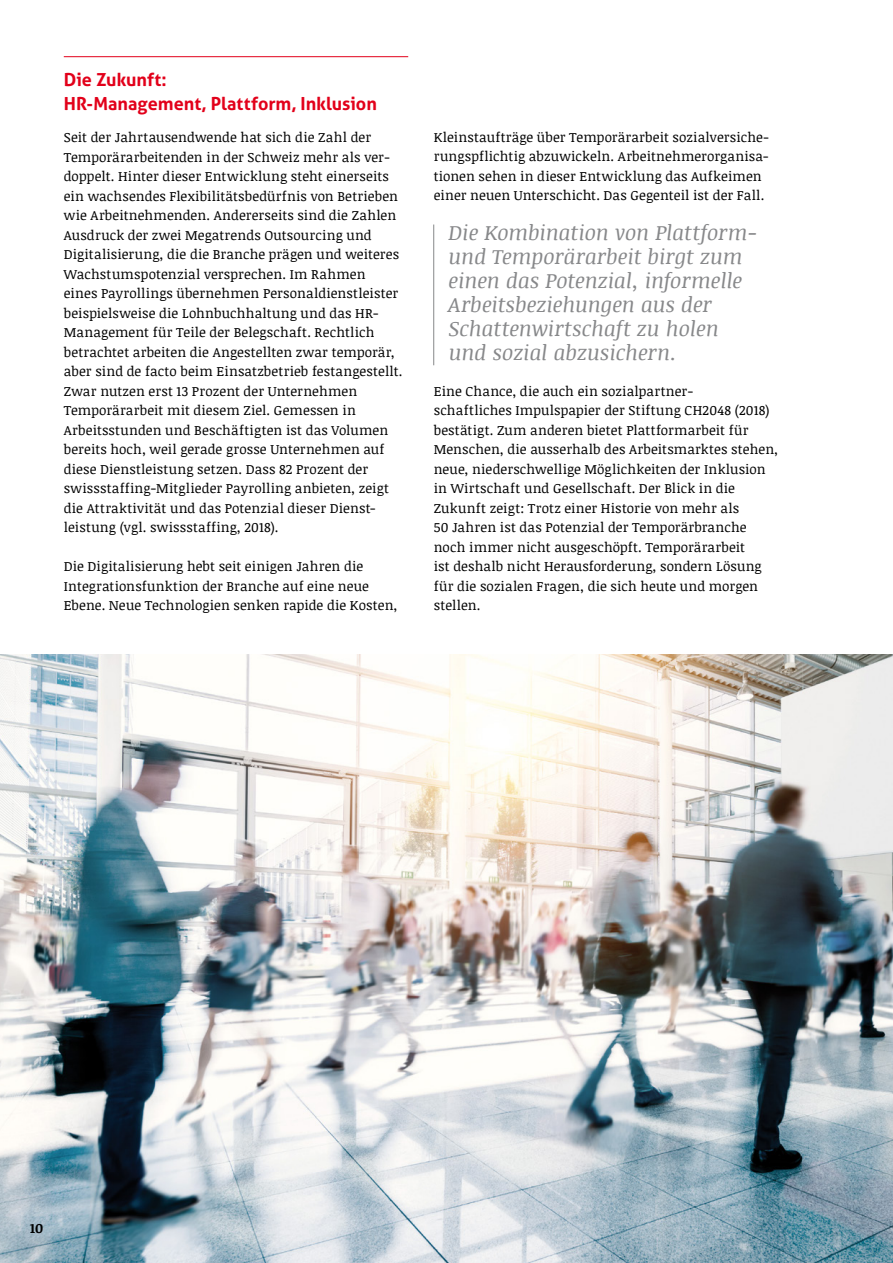
<style>
.page{position:relative;width:893px;height:1263px;background:#fff}
.page>*{position:absolute;margin:0;border:0;box-sizing:border-box;transform-origin:0 0}
.t1{font:italic 21px/24px "Noticia Text";letter-spacing:-.005em;color:#87888a}
.t2{font:700 18px/24.3px "Aller";color:#e2001a}
.t3{font:13.5px/19.5px "Noticia Text";letter-spacing:.01em;color:#000}
.t4{font:700 13.5px "Noticia Text";color:#000}
</style>
<div class="page">
<hr style="left:64px;top:56px;width:344px;height:1px;background:#e2001a">
<hr style="left:433px;top:225px;width:1px;height:140px;background:#87888a">
<img style="left:0;top:655px;width:893px;height:608px">
<h2 class="t2" style="left:64px;top:67px;width:315px">Die Zukunft:<br>HR-Management, Plattform, Inklusion</h2>
<p class="t3" style="left:64px;top:127px;width:340px">Seit der Jahrtausendwende hat sich die Zahl der Temporärarbeitenden in der Schweiz mehr als ver&shy;doppelt. Hinter dieser Entwicklung steht einerseits ein wachsendes Flexibilitätsbedürfnis von Betrieben wie Arbeitnehmenden. Andererseits sind die Zahlen Ausdruck der zwei Megatrends Outsourcing und Digitalisierung, die die Branche prägen und weiteres Wachstumspotenzial versprechen. Im Rahmen eines Payrollings übernehmen Personaldienstleister beispielsweise die Lohnbuchhaltung und das HR-Management für Teile der Belegschaft. Rechtlich betrachtet arbeiten die Angestellten zwar temporär, aber sind de facto beim Einsatzbetrieb festangestellt.<br>Zwar nutzen erst 13 Prozent der Unternehmen Temporärarbeit mit diesem Ziel. Gemessen in Arbeitsstunden und Beschäftigten ist das Volumen bereits hoch, weil gerade grosse Unternehmen auf diese Dienstleistung setzen. Dass 82 Prozent der swissstaffing-Mitglieder Payrolling anbieten, zeigt die Attraktivität und das Potenzial dieser Dienst&shy;leistung (vgl. swissstaffing, 2018).</p>
<p class="t3" style="left:64px;top:556px;width:335px">Die Digitalisierung hebt seit einigen Jahren die<br>Integrationsfunktion der Branche auf eine neue<br>Ebene. Neue Technologien senken rapide die Kosten,</p>
<p class="t3" style="left:434px;top:127px;width:336px">Kleinstaufträge über Temporärarbeit sozialversiche&shy;rungspflichtig abzuwickeln. Arbeitnehmerorganisa&shy;tionen sehen in dieser Entwicklung das Aufkeimen einer neuen Unterschicht. Das Gegenteil ist der Fall.</p>
<h1 class="t1" style="left:449px;top:220px;width:311px">Die Kombination von Plattform&shy;und Temporärarbeit birgt zum einen das Potenzial, informelle<br>Arbeitsbeziehungen aus der<br>Schattenwirtschaft zu holen und sozial abzusichern.</h1>
<p class="t3" style="left:434px;top:381px;width:346px">Eine Chance, die auch ein sozialpartner-<br>schaftliches Impulspapier der Stiftung CH2048 (2018) bestätigt. Zum anderen bietet Plattformarbeit für Menschen, die ausserhalb des Arbeitsmarktes stehen, neue, niederschwellige Möglichkeiten der Inklusion in Wirtschaft und Gesellschaft. Der Blick in die Zukunft zeigt: Trotz einer Historie von mehr als<br>50 Jahren ist das Potenzial der Temporärbranche noch immer nicht ausgeschöpft. Temporärarbeit<br>ist deshalb nicht Herausforderung, sondern Lösung für die sozialen Fragen, die sich heute und morgen stellen.</p>
<p class="t4" style="left:30px;top:1219px;width:15px">10</p>
</div>
